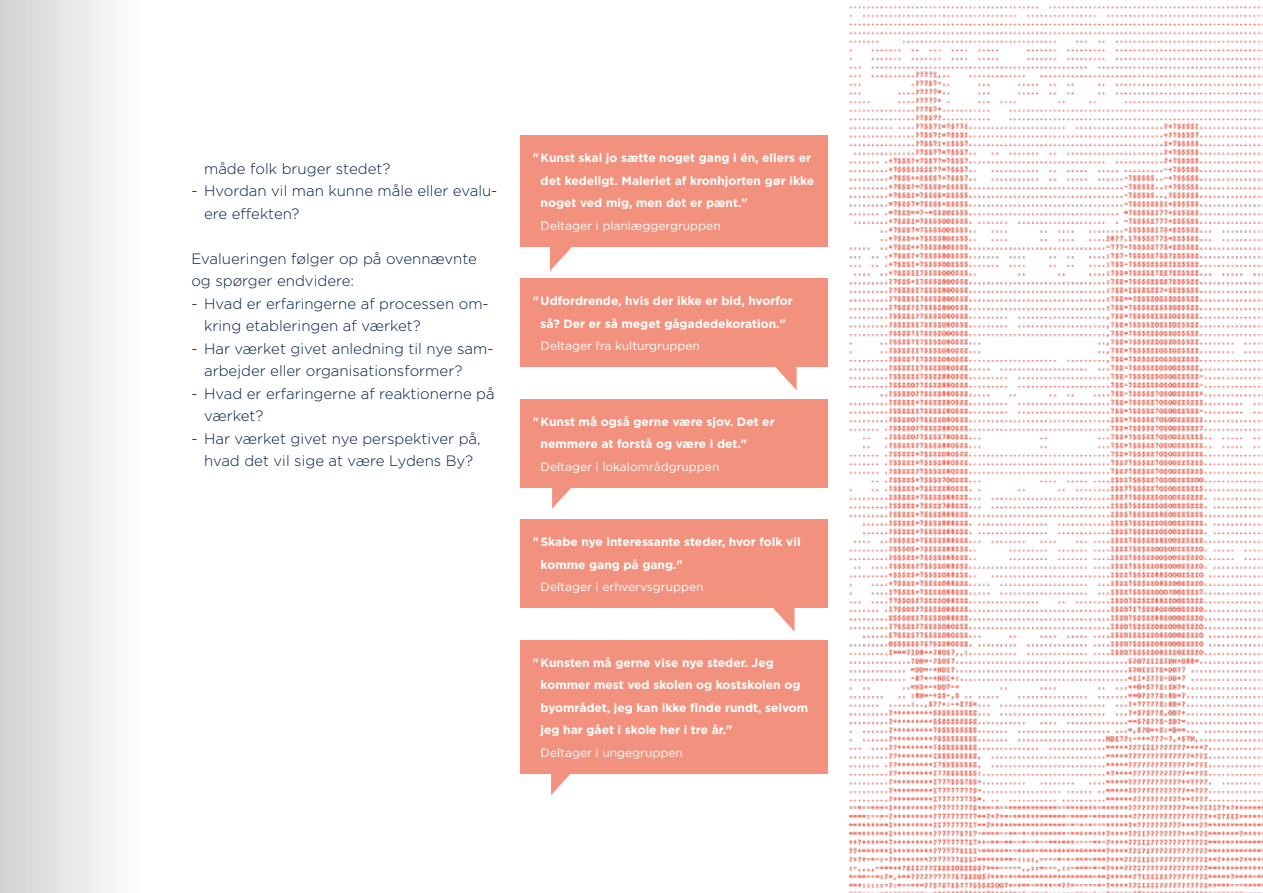
<style>
.page{position:relative;width:1263px;height:893px;background:#fff}
.page>*{position:absolute;margin:0;border:0;box-sizing:border-box;transform-origin:0 0}
.t1{font:300 15px/22.5px "Gotham";color:#001f47}
.t2{font:700 12px/22.5px "Gotham";color:#fff}
.t3{font:12px "Gotham";color:#fff}
</style>
<div class="page">
<svg style="left:550px;top:247px;width:22px;height:24px"></svg>
<svg style="left:552px;top:488px;width:19px;height:21px"></svg>
<svg style="left:773px;top:608px;width:21px;height:23px"></svg>
<svg style="left:775px;top:367px;width:22px;height:24px"></svg>
<svg style="left:551px;top:774px;width:19px;height:21px"></svg>
<div style="left:520px;top:136px;width:308px;height:111px;background:#f2927e"></div>
<div style="left:520px;top:278px;width:308px;height:89px;background:#f2927e"></div>
<div style="left:520px;top:399px;width:308px;height:89px;background:#f2927e"></div>
<div style="left:520px;top:519px;width:308px;height:89px;background:#f2927e"></div>
<div style="left:520px;top:640px;width:308px;height:134px;background:#f2927e"></div>
<img style="left:849px;top:0;width:414px;height:893px">
<div style="left:0;top:0;width:293px;height:893px;background:linear-gradient(to right,#dddedd,#fff)"></div>
<p class="t1" style="left:204px;top:157px;width:188px">måde folk bruger stedet?</p>
<p class="t1" style="left:204px;top:179px;width:295px;text-indent:-13px">- Hvordan vil man kunne måle eller evalu&shy;ere effekten?</p>
<p class="t1" style="left:191px;top:247px;width:287px">Evalueringen følger op på ovennævnte og spørger endvidere:</p>
<p class="t1" style="left:204px;top:292px;width:286px;text-indent:-13px">- Hvad er erfaringerne af processen om&shy;kring etableringen af værket?</p>
<p class="t1" style="left:204px;top:337px;width:291px;text-indent:-13px">- Har værket givet anledning til nye sam&shy;arbejder eller organisationsformer?</p>
<p class="t1" style="left:204px;top:382px;width:292px;text-indent:-13px">- Hvad er erfaringerne af reaktionerne på værket?</p>
<p class="t1" style="left:191px;top:427px;width:291px;text-align:center">- Har værket givet nye perspektiver på, hvad det vil sige at være Lydens By?</p>
<p class="t2" style="left:541px;top:147px;width:275px;text-indent:-8px">"Kunst skal jo sætte noget gang i én, ellers er det kedeligt. Maleriet af kronhjorten gør ikke noget ved mig, men det er pænt."</p>
<p class="t3" style="left:541px;top:218px;width:182px">Deltager i planlæggergruppen</p>
<p class="t2" style="left:533px;top:290px;width:261px;text-align:center">"Udfordrende, hvis der ikke er bid, hvorfor så? Der er så meget gågadedekoration."</p>
<p class="t3" style="left:541px;top:338px;width:161px">Deltager fra kulturgruppen</p>
<p class="t2" style="left:541px;top:410px;width:236px;text-indent:-8px">"Kunst må også gerne være sjov. Det er nemmere at forstå og være i det."</p>
<p class="t3" style="left:541px;top:459px;width:180px">Deltager i lokalområdgruppen</p>
<p class="t2" style="left:541px;top:530px;width:261px;text-indent:-8px">"Skabe nye interessante steder, hvor folk vil komme gang på gang."</p>
<p class="t3" style="left:541px;top:579px;width:164px">Deltager i erhvervsgruppen</p>
<p class="t2" style="left:541px;top:651px;width:269px;text-indent:-8px">"Kunsten må gerne vise nye steder. Jeg kommer mest ved skolen og kostskolen og byområdet, jeg kan ikke finde rundt, selvom jeg har gået i skole her i tre år."</p>
<p class="t3" style="left:541px;top:745px;width:144px">Deltager i ungegruppen</p>
</div>
